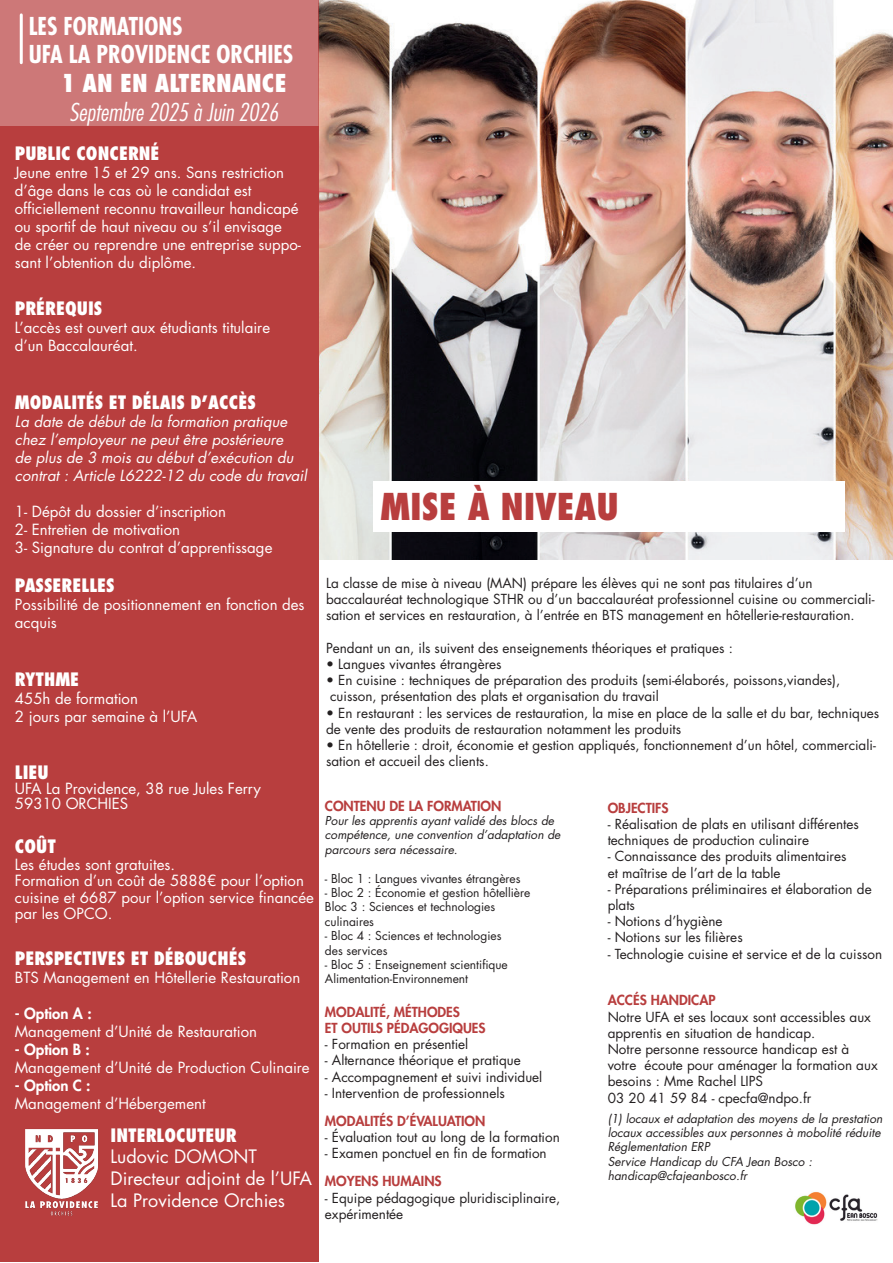
<style>
.page{position:relative;width:893px;height:1263px;background:#fff}
.page>*{position:absolute;margin:0;border:0;box-sizing:border-box;transform-origin:0 0}
.t1{font:800 condensed 36px "Futura Std";color:#b83e3e}
.t2{font:700 condensed 24px/28.8px "Futura Std";color:#fff}
.t3{font:italic 300 condensed 24px "Futura Std";color:#fff}
.t4{font:800 condensed 24px "Futura Std";color:#fff}
.t5{font:800 condensed 18px "Futura Std";color:#fff}
.t6{font:18px "Futura Std";color:#fff}
.t7{font:15px/18px "Futura Std";color:#fff}
.t8{font:italic 15px "Futura Std";color:#fff}
.t9{font:800 15px "Futura Std";color:#fff}
.t10{font:13.5px/16.2px "Futura Std";color:#231f20}
.t11{font:800 13.5px "Futura Std";color:#b83e3e}
.t12{font:italic 12px "Futura Std";color:#231f20}
.t13{font:12px "Futura Std";color:#231f20}
</style>
<div class="page">
<img style="left:319px;top:0;width:574px;height:559px">
<div style="left:0;top:126px;width:319px;height:1136px;background:#b83e3e"></div>
<div style="left:0;top:0;width:319px;height:126px;background:#cd7878"></div>
<div style="left:373px;top:481px;width:471px;height:50px;background:#fff"></div>
<hr style="left:20px;top:15px;width:3px;height:48px;background:#fff">
<img style="left:25px;top:1129px;width:74px;height:87px">
<img style="left:795px;top:1192px;width:83px;height:33px">
<p class="t2" style="left:29px;top:12px;width:266px">LES FORMATIONS<br>UFA LA PROVIDENCE ORCHIES</p>
<p class="t4" style="left:61px;top:68px;width:227px">1 AN EN ALTERNANCE</p>
<p class="t3" style="left:69px;top:98px;width:211px">Septembre 2025 à Juin 2026</p>
<p class="t5" style="left:15px;top:142px;width:146px">PUBLIC CONCERNÉ</p>
<p class="t7" style="left:15px;top:164px;width:271px">Jeune entre 15 et 29 ans. Sans restriction</p>
<p class="t7" style="left:15px;top:182px;width:238px">d’âge dans le cas où le candidat est</p>
<p class="t7" style="left:15px;top:200px;width:285px">officiellement reconnu travailleur handicapé</p>
<p class="t7" style="left:15px;top:218px;width:269px">ou sportif de haut niveau ou s’il envisage</p>
<p class="t7" style="left:15px;top:236px;width:288px">de créer ou reprendre une entreprise suppo&shy;sant l’obtention du diplôme.</p>
<p class="t5" style="left:15px;top:297px;width:89px">PRÉREQUIS</p>
<p class="t7" style="left:15px;top:319px;width:257px">L’accès est ouvert aux étudiants titulaire</p>
<p class="t7" style="left:15px;top:337px;width:124px">d’un Baccalauréat.</p>
<p class="t5" style="left:15px;top:391px;width:242px">MODALITÉS ET DÉLAIS D’ACCÈS</p>
<p class="t8" style="left:15px;top:411px;width:274px">La date de début de la formation pratique</p>
<p class="t8" style="left:15px;top:429px;width:270px">chez l’employeur ne peut être postérieure</p>
<p class="t8" style="left:15px;top:447px;width:280px">de plus de 3 mois au début d’exécution du</p>
<p class="t8" style="left:15px;top:465px;width:294px">contrat : Article L6222-12 du code du travail</p>
<p class="t7" style="left:15px;top:502px;width:213px">1- Dépôt du dossier d’inscription</p>
<p class="t7" style="left:15px;top:520px;width:167px">2- Entretien de motivation</p>
<p class="t7" style="left:15px;top:538px;width:259px">3- Signature du contrat d’apprentissage</p>
<p class="t5" style="left:15px;top:574px;width:101px">PASSERELLES</p>
<p class="t7" style="left:15px;top:596px;width:291px">Possibilité de positionnement en fonction des acquis</p>
<p class="t5" style="left:15px;top:668px;width:66px">RYTHME</p>
<p class="t7" style="left:15px;top:689px;width:125px">455h de formation</p>
<p class="t7" style="left:15px;top:707px;width:184px">2 jours par semaine à l’UFA</p>
<p class="t5" style="left:15px;top:761px;width:35px">LIEU</p>
<p class="t7" style="left:15px;top:780px;width:248px">UFA La Providence, 38 rue Jules Ferry</p>
<p class="t7" style="left:15px;top:795px;width:115px">59310 ORCHIES</p>
<p class="t5" style="left:15px;top:835px;width:43px">COÛT</p>
<p class="t7" style="left:15px;top:855px;width:162px">Les études sont gratuites.</p>
<p class="t7" style="left:15px;top:873px;width:301px;line-height:16.5px">Formation d’un coût de 5888€ pour l’option cuisine et 6687 pour l’option service financée</p>
<p class="t7" style="left:15px;top:905px;width:99px">par les OPCO.</p>
<p class="t5" style="left:15px;top:946px;width:233px">PERSPECTIVES ET DÉBOUCHÉS</p>
<p class="t7" style="left:15px;top:968px;width:287px">BTS Management en Hôtellerie Restauration</p>
<p class="t9" style="left:15px;top:1003px;width:78px">- Option A :</p>
<p class="t7" style="left:15px;top:1022px;width:244px">Management d’Unité de Restauration</p>
<p class="t9" style="left:15px;top:1039px;width:77px">- Option B :</p>
<p class="t7" style="left:15px;top:1058px;width:296px">Management d’Unité de Production Culinaire</p>
<p class="t9" style="left:15px;top:1075px;width:77px">- Option C :</p>
<p class="t7" style="left:15px;top:1094px;width:192px">Management d’Hébergement</p>
<p class="t5" style="left:111px;top:1124px;width:128px">INTERLOCUTEUR</p>
<p class="t6" style="left:111px;top:1145px;width:148px">Ludovic DOMONT</p>
<p class="t6" style="left:111px;top:1167px;width:203px">Directeur adjoint de l’UFA</p>
<p class="t6" style="left:111px;top:1188px;width:176px">La Providence Orchies</p>
<p class="t1" style="left:381px;top:484px;width:240px">MISE À NIVEAU</p>
<p class="t10" style="left:326px;top:575px;width:488px">La classe de mise à niveau (MAN) prépare les élèves qui ne sont pas titulaires d’un</p>
<p class="t10" style="left:326px;top:591px;width:550px">baccalauréat technologique STHR ou d’un baccalauréat professionnel cuisine ou commerciali&shy;sation et services en restauration, à l’entrée en BTS management en hôtellerie-restauration.</p>
<p class="t10" style="left:326px;top:640px;width:408px">Pendant un an, ils suivent des enseignements théoriques et pratiques :</p>
<p class="t10" style="left:326px;top:656px;width:177px">• Langues vivantes étrangères</p>
<p class="t10" style="left:326px;top:672px;width:516px">• En cuisine : techniques de préparation des produits (semi-élaborés, poissons,viandes),</p>
<p class="t10" style="left:330px;top:688px;width:330px">cuisson, présentation des plats et organisation du travail</p>
<p class="t10" style="left:326px;top:705px;width:555px">• En restaurant : les services de restauration, la mise en place de la salle et du bar, techniques</p>
<p class="t10" style="left:326px;top:721px;width:357px">de vente des produits de restauration notamment les produits</p>
<p class="t10" style="left:326px;top:737px;width:551px">• En hôtellerie : droit, économie et gestion appliqués, fonctionnement d’un hôtel, commerciali&shy;sation et accueil des clients.</p>
<p class="t11" style="left:325px;top:797px;width:178px">CONTENU DE LA FORMATION</p>
<p class="t12" style="left:325px;top:813px;width:231px">Pour les apprentis ayant validé des blocs de</p>
<p class="t12" style="left:325px;top:827px;width:237px">compétence, une convention d’adaptation de</p>
<p class="t12" style="left:325px;top:842px;width:134px">parcours sera nécessaire.</p>
<p class="t13" style="left:325px;top:870px;width:197px">- Bloc 1 : Langues vivantes étrangères</p>
<p class="t13" style="left:325px;top:885px;width:207px">- Bloc 2 : Économie et gestion hôtellière</p>
<p class="t13" style="left:325px;top:899px;width:172px">Bloc 3 : Sciences et technologies</p>
<p class="t13" style="left:325px;top:914px;width:51px">culinaires</p>
<p class="t13" style="left:325px;top:928px;width:178px">- Bloc 4 : Sciences et technologies</p>
<p class="t13" style="left:325px;top:942px;width:64px">des services</p>
<p class="t13" style="left:325px;top:957px;width:184px">- Bloc 5 : Enseignement scientifique</p>
<p class="t13" style="left:325px;top:971px;width:145px">Alimentation-Environnement</p>
<p class="t11" style="left:325px;top:1003px;width:137px">MODALITÉ, MÉTHODES</p>
<p class="t11" style="left:325px;top:1019px;width:162px">ET OUTILS PÉDAGOGIQUES</p>
<p class="t10" style="left:325px;top:1036px;width:145px">- Formation en présentiel</p>
<p class="t10" style="left:325px;top:1052px;width:197px">- Alternance théorique et pratique</p>
<p class="t10" style="left:325px;top:1069px;width:219px">- Accompagnement et suivi individuel</p>
<p class="t10" style="left:325px;top:1085px;width:181px">- Intervention de professionnels</p>
<p class="t11" style="left:325px;top:1112px;width:162px">MODALITÉS D’ÉVALUATION</p>
<p class="t10" style="left:325px;top:1129px;width:236px">- Évaluation tout au long de la formation</p>
<p class="t10" style="left:325px;top:1145px;width:223px">- Examen ponctuel en fin de formation</p>
<p class="t11" style="left:608px;top:799px;width:62px">OBJECTIFS</p>
<p class="t10" style="left:608px;top:816px;width:253px">- Réalisation de plats en utilisant différentes</p>
<p class="t10" style="left:608px;top:832px;width:203px">techniques de production culinaire</p>
<p class="t10" style="left:608px;top:848px;width:240px">- Connaissance des produits alimentaires</p>
<p class="t10" style="left:608px;top:865px;width:174px">et maîtrise de l’art de la table</p>
<p class="t10" style="left:608px;top:881px;width:265px">- Préparations préliminaires et élaboration de plats</p>
<p class="t10" style="left:608px;top:913px;width:116px">- Notions d’hygiène</p>
<p class="t10" style="left:608px;top:929px;width:136px">- Notions sur les filières</p>
<p class="t10" style="left:608px;top:946px;width:276px">- Technologie cuisine et service et de la cuisson</p>
<p class="t11" style="left:608px;top:992px;width:109px">ACCÉS HANDICAP</p>
<p class="t10" style="left:608px;top:1008px;width:265px">Notre UFA et ses locaux sont accessibles aux apprentis en situation de handicap.</p>
<p class="t10" style="left:608px;top:1041px;width:271px">Notre personne ressource handicap est à votre écoute pour aménager la formation aux besoins : Mme Rachel LIPS</p>
<p class="t10" style="left:608px;top:1089px;width:205px">03 20 41 59 84 - cpecfa@ndpo.fr</p>
<p class="t12" style="left:608px;top:1110px;width:276px">(1) locaux et adaptation des moyens de la prestation</p>
<p class="t12" style="left:608px;top:1125px;width:274px">locaux accessibles aux personnes à mobolité réduite</p>
<p class="t12" style="left:608px;top:1139px;width:103px">Réglementation ERP</p>
<p class="t12" style="left:608px;top:1154px;width:206px">Service Handicap du CFA Jean Bosco :</p>
<p class="t12" style="left:608px;top:1168px;width:141px">handicap@cfajeanbosco.fr</p>
<p class="t11" style="left:325px;top:1173px;width:118px">MOYENS HUMAINS</p>
<p class="t10" style="left:325px;top:1189px;width:237px">- Equipe pédagogique pluridisciplinaire, expérimentée</p>
</div>
